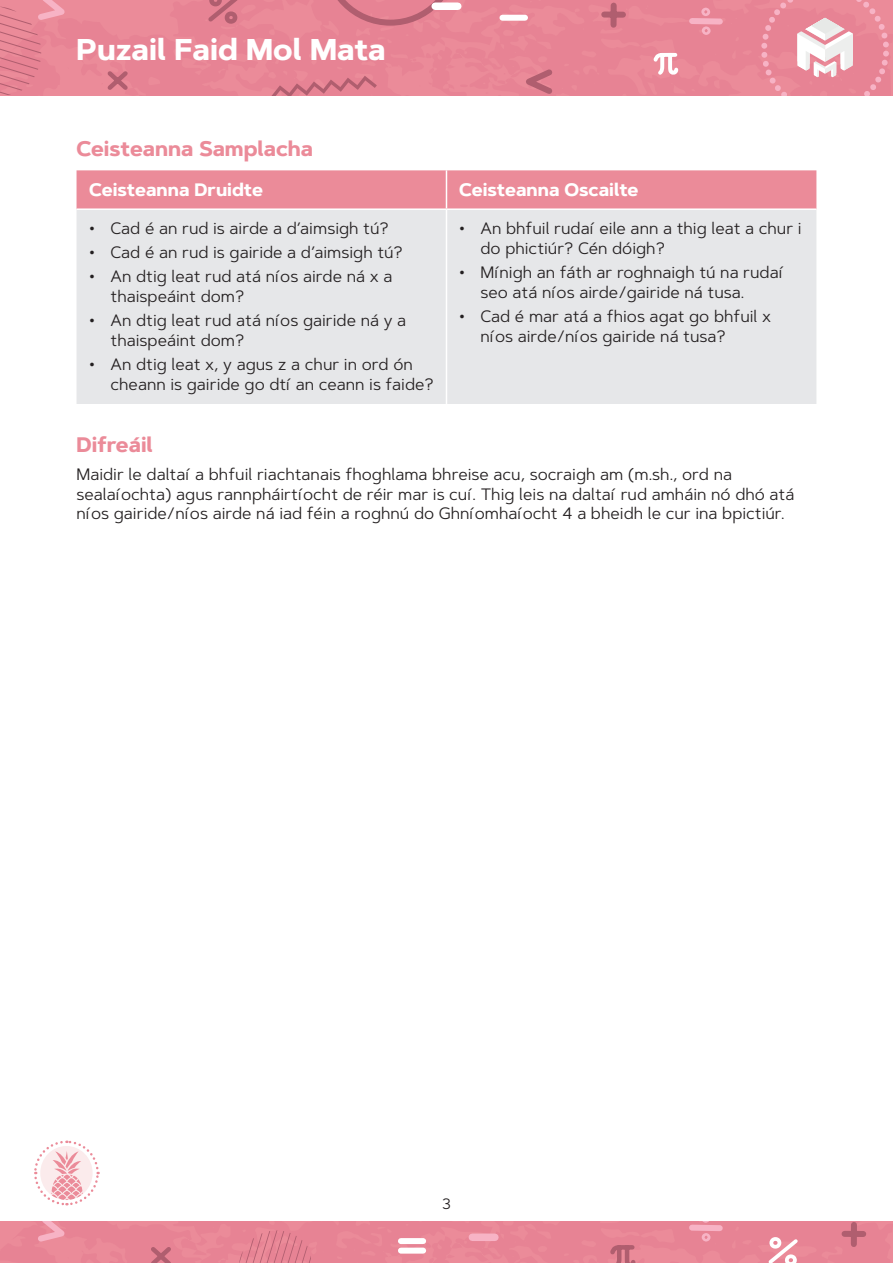
<style>
.page{position:relative;width:893px;height:1263px;background:#fff}
.page>*{position:absolute;margin:0;border:0;box-sizing:border-box;transform-origin:0 0}
.t1{font:700 30px "Artegra Sans";color:#fff}
.H2_Handling_Data{font:700 21px "Artegra Sans";color:#eb8b99}
.H2_Shape_and_Space{font:700 21px "Artegra Sans";color:#eb8b99}
.Table_Headings{font:700 18px "Artegra Sans";color:#fff}
.Body{font:16.5px/19.8px "Artegra Sans";color:#231f20}
.t2{font:15px "Artegra Sans";color:#231f20}
</style>
<div class="page">
<div style="left:0;top:0;width:893px;height:96px;background:#e78394"></div>
<svg style="left:271px;top:76px;width:106px;height:20px;background:#da7b8b"></svg>
<svg style="left:103px;top:67px;width:29px;height:27px"></svg>
<svg style="left:0;top:0;width:75px;height:95px;background:#e68796"></svg>
<svg style="left:514px;top:64px;width:43px;height:32px"></svg>
<div style="left:502px;top:15px;width:23px;height:6px;background:#fff"></div>
<svg style="left:686px;top:5px;width:40px;height:33px"></svg>
<div style="left:604px;top:12px;width:19px;height:6px;background:#b05e6f"></div>
<div style="left:610px;top:6px;width:7px;height:19px;background:#b05e6f"></div>
<svg style="left:652px;top:51px;width:28px;height:27px"></svg>
<svg style="left:323px;top:0;width:135px;height:26px;background:#dd7d8e"></svg>
<svg style="left:204px;top:0;width:38px;height:27px"></svg>
<svg style="left:761px;top:0;width:128px;height:96px;background:#eb9ba8"></svg>
<div style="left:435px;top:3px;width:23px;height:7px;background:#fff"></div>
<svg style="left:0;top:1221px;width:893px;height:42px;background:#e78797"></svg>
<svg style="left:34px;top:1140px;width:66px;height:66px"></svg>
<div style="left:77px;top:170px;width:739px;height:38px;background:#eb8b99"></div>
<div style="left:77px;top:210px;width:739px;height:194px;background:#e6e7e9"></div>
<hr style="left:446px;top:170px;width:1px;height:38px;background:#fff">
<hr style="left:446px;top:210px;width:1px;height:194px;background:#fff">
<h1 class="t1" style="left:77px;top:28px;width:311px">Puzail Faid Mol Mata</h1>
<p class="H2_Handling_Data" style="left:77px;top:133px;width:238px">Ceisteanna Samplacha</p>
<p class="Table_Headings" style="left:89px;top:177px;width:175px">Ceisteanna Druidte</p>
<p class="Table_Headings" style="left:459px;top:177px;width:181px">Ceisteanna Oscailte</p>
<p class="Body" style="left:89px;top:218px;width:301px">• Cad é an rud is airde a d’aimsigh tú?</p>
<p class="Body" style="left:89px;top:242px;width:315px">• Cad é an rud is gairide a d’aimsigh tú?</p>
<p class="Body" style="left:111px;top:266px;width:283px;text-indent:-21px">• An dtig leat rud atá níos airde ná x a thaispeáint dom?</p>
<p class="Body" style="left:111px;top:310px;width:297px;text-indent:-21px">• An dtig leat rud atá níos gairide ná y a thaispeáint dom?</p>
<p class="Body" style="left:111px;top:354px;width:325px;text-indent:-21px">• An dtig leat x, y agus z a chur in ord ón cheann is gairide go dtí an ceann is faide?</p>
<p class="Body" style="left:480px;top:218px;width:323px;text-indent:-21px">• An bhfuil rudaí eile ann a thig leat a chur i do phictiúr? Cén dóigh?</p>
<p class="Body" style="left:480px;top:262px;width:305px;text-indent:-21px">• Mínigh an fáth ar roghnaigh tú na rudaí seo atá níos airde/gairide ná tusa.</p>
<p class="Body" style="left:480px;top:306px;width:292px;text-indent:-21px">• Cad é mar atá a fhios agat go bhfuil x níos airde/níos gairide ná tusa?</p>
<p class="H2_Shape_and_Space" style="left:77px;top:429px;width:78px">Difreáil</p>
<p class="Body" style="left:77px;top:464px;width:719px">Maidir le daltaí a bhfuil riachtanais fhoghlama bhreise acu, socraigh am (m.sh., ord na sealaíochta) agus rannpháirtíocht de réir mar is cuí. Thig leis na daltaí rud amháin nó dhó atá níos gairide/níos airde ná iad féin a roghnú do Ghníomhaíocht 4 a bheidh le cur ina bpictiúr.</p>
<p class="t2" style="left:442px;top:1193px;width:10px">3</p>
</div>
